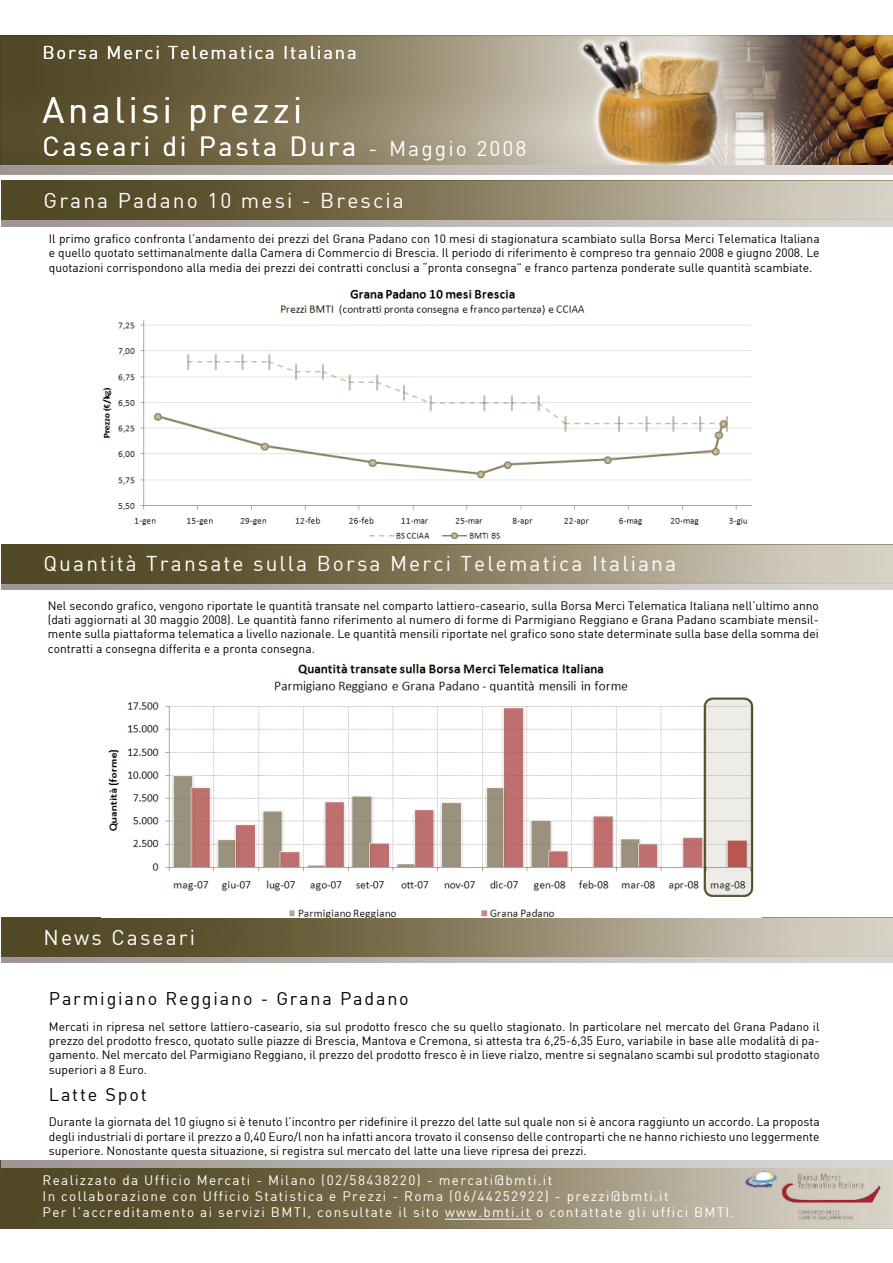
<style>
.page{position:relative;width:893px;height:1263px;background:#fff}
.page>*{position:absolute;margin:0;border:0;box-sizing:border-box;transform-origin:0 0}
.t1{font:36px "DIN";letter-spacing:.1em;color:#fff}
.t2{font:27px "DIN";letter-spacing:.1em;color:#fff}
.t3{font:21px "DIN";letter-spacing:.1em;color:#fff}
.t4{font:18.15px "DIN";letter-spacing:.1em;color:#fff}
.t5{font:18px "DIN";letter-spacing:.1em;color:#000}
.t6{font:13.5px/16.2px "DIN";letter-spacing:.1em;color:#fff}
.t7{font:12px/14.4px "DIN";color:#000;text-align:justify}
.s1{font-size:21px}
</style>
<div class="page">
<img style="left:0;top:35px;width:893px;height:139px">
<img style="left:1px;top:917px;width:892px;height:45px">
<img style="left:1px;top:181px;width:892px;height:46px">
<img style="left:1px;top:544px;width:892px;height:45px">
<img style="left:102px;top:289px;width:650px;height:250px">
<img style="left:0;top:1161px;width:893px;height:67px">
<hr style="left:445px;top:1219px;width:86px;height:1px;background:#fff">
<img style="left:740px;top:1167px;width:146px;height:58px">
<img style="left:1px;top:1160px;width:892px;height:7px">
<img style="left:108px;top:664px;width:646px;height:253px">
<h3 class="t4" style="left:43px;top:41px;width:316px">Borsa Merci Telematica Italiana</h3>
<h1 class="t1" style="left:43px;top:88px;width:261px">Analisi prezzi</h1>
<h2 class="t2" style="left:43px;top:129px;width:485px">Caseari di Pasta Dura <span class="s1">- Maggio 2008</span></h2>
<h3 class="t3" style="left:44px;top:187px;width:362px">Grana Padano 10 mesi - Brescia</h3>
<p class="t7" style="left:49px;top:231px;width:772px">Il primo grafico confronta l’andamento dei prezzi del Grana Padano con 10 mesi di stagionatura scambiato sulla Borsa Merci Telematica Italiana e quello quotato settimanalmente dalla Camera di Commercio di Brescia. Il periodo di riferimento è compreso tra gennaio 2008 e giugno 2008. Le quotazioni corrispondono alla media dei prezzi dei contratti conclusi a “pronta consegna” e franco partenza ponderate sulle quantità scambiate.</p>
<h3 class="t3" style="left:44px;top:551px;width:634px">Quantità Transate sulla Borsa Merci Telematica Italiana</h3>
<p class="t7" style="left:48px;top:598px;width:772px">Nel secondo grafico, vengono riportate le quantità transate nel comparto lattiero-caseario, sulla Borsa Merci Telematica Italiana nell’ultimo anno (dati aggiornati al 30 maggio 2008). Le quantità fanno riferimento al numero di forme di Parmigiano Reggiano e Grana Padano scambiate mensil&shy;mente sulla piattaforma telematica a livello nazionale. Le quantità mensili riportate nel grafico sono state determinate sulla base della somma dei contratti a consegna differita e a pronta consegna.</p>
<h3 class="t3" style="left:44px;top:924px;width:153px">News Caseari</h3>
<h3 class="t5" style="left:49px;top:988px;width:361px">Parmigiano Reggiano - Grana Padano</h3>
<p class="t7" style="left:49px;top:1019px;width:772px">Mercati in ripresa nel settore lattiero-caseario, sia sul prodotto fresco che su quello stagionato. In particolare nel mercato del Grana Padano il prezzo del prodotto fresco, quotato sulle piazze di Brescia, Mantova e Cremona, si attesta tra 6,25-6,35 Euro, variabile in base alle modalità di pa&shy;gamento. Nel mercato del Parmigiano Reggiano, il prezzo del prodotto fresco è in lieve rialzo, mentre si segnalano scambi sul prodotto stagionato superiori a 8 Euro.</p>
<h3 class="t5" style="left:49px;top:1083px;width:99px">Latte Spot</h3>
<p class="t7" style="left:49px;top:1114px;width:772px">Durante la giornata del 10 giugno si è tenuto l’incontro per ridefinire il prezzo del latte sul quale non si è ancora raggiunto un accordo. La proposta degli industriali di portare il prezzo a 0,40 Euro/l non ha infatti ancora trovato il consenso delle controparti che ne hanno richiesto uno leggermente superiore. Nonostante questa situazione, si registra sul mercato del latte una lieve ripresa dei prezzi.</p>
<p class="t6" style="left:43px;top:1171px;width:693px">Realizzato da Ufficio Mercati - Milano (02/58438220) - mercati@bmti.it<br>In collaborazione con Ufficio Statistica e Prezzi - Roma (06/44252922) - prezzi@bmti.it<br>Per l’accreditamento ai servizi BMTI, consultate il sito www.bmti.it o contattate gli uffici BMTI.</p>
</div>
